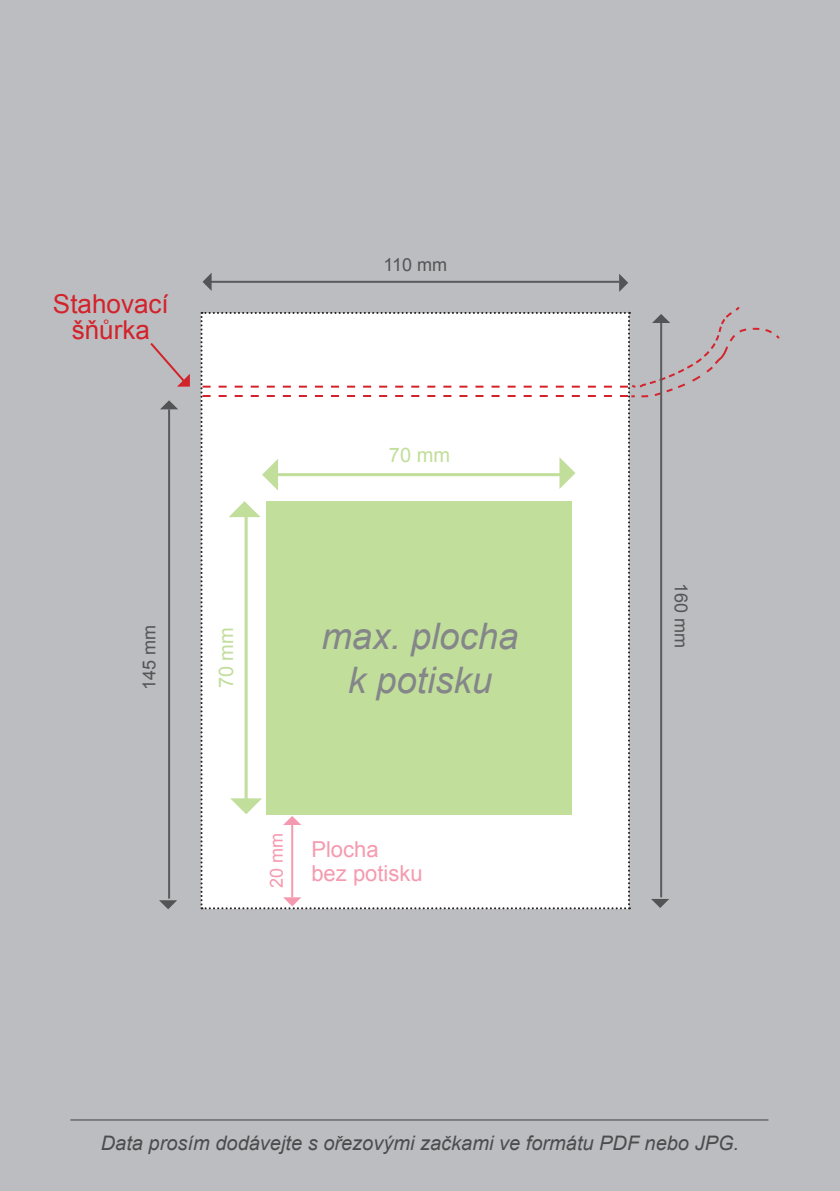
<style>
.page{position:relative;width:840px;height:1191px;background:#fff}
.page>*{position:absolute;margin:0;border:0;box-sizing:border-box;transform-origin:0 0}
.t1{font:italic 36.6px "Arial";color:#848689}
.t2{font:26px "Arial";color:#d3222b}
.t3{font:22px "Arial";color:#f59aaf}
.t4{font:italic 20px "Arial";color:#4b4c4d}
.t5{font:20px "Arial";color:#c1de9b}
.t6{font:18px "Arial";color:#525656}
.t7{font:18px "Arial";color:#f59aaf}
</style>
<div class="page">
<div style="left:0;top:0;width:839px;height:1191px;background:#bcbdc0"></div>
<hr style="left:70px;top:1119px;width:698px;height:1px;background:#69696c">
<svg style="left:150px;top:343px;width:40px;height:44px"></svg>
<hr style="left:207px;top:281px;width:411px;height:2px;background:#5a5a5d">
<svg style="left:202px;top:273px;width:9px;height:17px"></svg>
<svg style="left:618px;top:274px;width:10px;height:18px"></svg>
<hr style="left:168px;top:409px;width:2px;height:489px;background:#5a5a5d">
<svg style="left:160px;top:400px;width:18px;height:9px"></svg>
<svg style="left:159px;top:900px;width:18px;height:9px"></svg>
<svg style="left:200px;top:306px;width:580px;height:603px"></svg>
<p class="t2" style="left:53px;top:287px;width:117px">Stahovací</p>
<p class="t2" style="left:72px;top:313px;width:80px">šňůrka</p>
<p class="t6" style="left:383px;top:253px;width:65px">110 mm</p>
<p class="t5" style="left:388px;top:442px;width:63px">70 mm</p>
<p class="t6" style="left:137px;top:690px;width:67px;rotate:-90deg">145 mm</p>
<p class="t5" style="left:213px;top:688px;width:63px;rotate:-90deg">70 mm</p>
<p class="t1" style="left:321px;top:613px;width:198px">max. plocha</p>
<p class="t1" style="left:348px;top:656px;width:146px">k potisku</p>
<p class="t7" style="left:265px;top:888px;width:57px;rotate:-90deg">20 mm</p>
<p class="t3" style="left:311px;top:834px;width:69px">Plocha</p>
<p class="t3" style="left:311px;top:858px;width:113px">bez potisku</p>
<p class="t6" style="left:692px;top:583px;width:67px;rotate:90deg">160 mm</p>
<p class="t4" style="left:101px;top:1130px;width:639px">Data prosím dodávejte s ořezovými začkami ve formátu PDF nebo JPG.</p>
</div>
